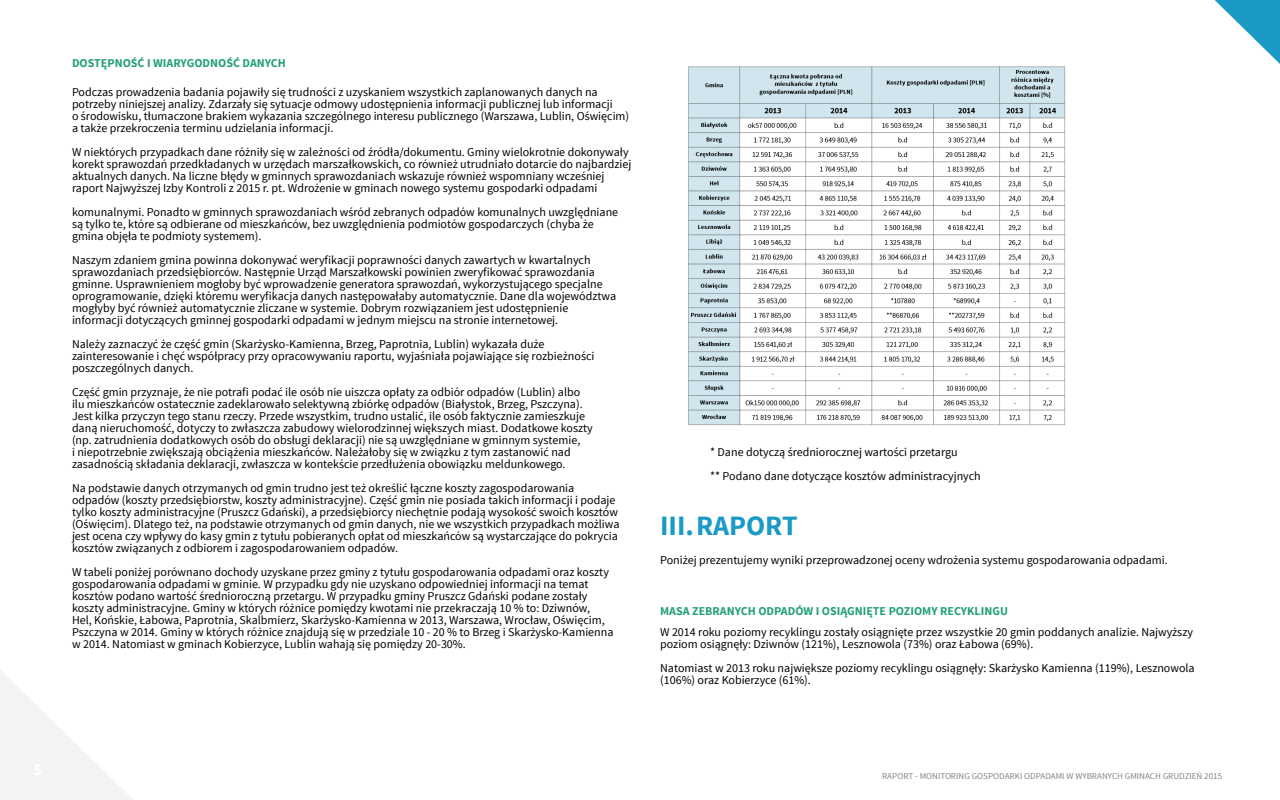
<style>
.page{position:relative;width:1280px;height:800px;background:#fff}
.page>*{position:absolute;margin:0;border:0;box-sizing:border-box;transform-origin:0 0}
.t1{font:700 28px "Source Sans Pro";color:#1a9ac4}
.t2{font:12px/12px "Source Sans Pro";color:#000}
.t3{font:700 12px "Source Sans Pro";color:#25a175}
.t4{font:9px "Source Sans Pro";color:#848688}
</style>
<div class="page">
<svg style="left:0;top:670px;width:133px;height:130px"></svg>
<svg style="left:1215px;top:0;width:65px;height:64px"></svg>
<img style="left:688px;top:66px;width:378px;height:360px">
<p class="t3" style="left:72px;top:55px;width:216px">DOSTĘPNOŚĆ I WIARYGODNOŚĆ DANYCH</p>
<p class="t2" style="left:72px;top:86px;width:559px">Podczas prowadzenia badania pojawiły się trudności z uzyskaniem wszystkich zaplanowanych danych na potrzeby niniejszej analizy. Zdarzały się sytuacje odmowy udostępnienia informacji publicznej lub informacji<br>o środowisku, tłumaczone brakiem wykazania szczególnego interesu publicznego (Warszawa, Lublin, Oświęcim) a także przekroczenia terminu udzielania informacji.</p>
<p class="t2" style="left:72px;top:146px;width:561px">W niektórych przypadkach dane różniły się w zależności od źródła/dokumentu. Gminy wielokrotnie dokonywały korekt sprawozdań przedkładanych w urzędach marszałkowskich, co również utrudniało dotarcie do najbardziej aktualnych danych. Na liczne błędy w gminnych sprawozdaniach wskazuje również wspomniany wcześniej raport Najwyższej Izby Kontroli z 2015 r. pt. Wdrożenie w gminach nowego systemu gospodarki odpadami</p>
<p class="t2" style="left:72px;top:206px;width:548px">komunalnymi. Ponadto w gminnych sprawozdaniach wśród zebranych odpadów komunalnych uwzględniane są tylko te, które są odbierane od mieszkańców, bez uwzględnienia podmiotów gospodarczych (chyba że gmina objęła te podmioty systemem).</p>
<p class="t2" style="left:72px;top:254px;width:546px">Naszym zdaniem gmina powinna dokonywać weryfikacji poprawności danych zawartych w kwartalnych sprawozdaniach przedsiębiorców. Następnie Urząd Marszałkowski powinien zweryfikować sprawozdania gminne. Usprawnieniem mogłoby być wprowadzenie generatora sprawozdań, wykorzystującego specjalne oprogramowanie, dzięki któremu weryfikacja danych następowałaby automatycznie. Dane dla województwa mogłyby być również automatycznie zliczane w systemie. Dobrym rozwiązaniem jest udostępnienie informacji dotyczących gminnej gospodarki odpadami w jednym miejscu na stronie internetowej.</p>
<p class="t2" style="left:72px;top:338px;width:524px">Należy zaznaczyć że część gmin (Skarżysko-Kamienna, Brzeg, Paprotnia, Lublin) wykazała duże zainteresowanie i chęć współpracy przy opracowywaniu raportu, wyjaśniała pojawiające się rozbieżności poszczególnych danych.</p>
<p class="t2" style="left:72px;top:386px;width:522px">Część gmin przyznaje, że nie potrafi podać ile osób nie uiszcza opłaty za odbiór odpadów (Lublin) albo ilu mieszkańców ostatecznie zadeklarowało selektywną zbiórkę odpadów (Białystok, Brzeg, Pszczyna).<br>Jest kilka przyczyn tego stanu rzeczy. Przede wszystkim, trudno ustalić, ile osób faktycznie zamieszkuje daną nieruchomość, dotyczy to zwłaszcza zabudowy wielorodzinnej większych miast. Dodatkowe koszty (np. zatrudnienia dodatkowych osób do obsługi deklaracji) nie są uwzględniane w gminnym systemie,<br>i niepotrzebnie zwiększają obciążenia mieszkańców. Należałoby się w związku z tym zastanowić nad zasadnością składania deklaracji, zwłaszcza w kontekście przedłużenia obowiązku meldunkowego.</p>
<p class="t2" style="left:72px;top:482px;width:549px">Na podstawie danych otrzymanych od gmin trudno jest też określić łączne koszty zagospodarowania odpadów (koszty przedsiębiorstw, koszty administracyjne). Część gmin nie posiada takich informacji i podaje tylko koszty administracyjne (Pruszcz Gdański), a przedsiębiorcy niechętnie podają wysokość swoich kosztów (Oświęcim). Dlatego też, na podstawie otrzymanych od gmin danych, nie we wszystkich przypadkach możliwa jest ocena czy wpływy do kasy gmin z tytułu pobieranych opłat od mieszkańców są wystarczające do pokrycia kosztów związanych z odbiorem i zagospodarowaniem odpadów.</p>
<p class="t2" style="left:72px;top:566px;width:543px">W tabeli poniżej porównano dochody uzyskane przez gminy z tytułu gospodarowania odpadami oraz koszty gospodarowania odpadami w gminie. W przypadku gdy nie uzyskano odpowiedniej informacji na temat kosztów podano wartość średnioroczną przetargu. W przypadku gminy Pruszcz Gdański podane zostały koszty administracyjne. Gminy w których różnice pomiędzy kwotami nie przekraczają 10 % to: Dziwnów,<br>Hel, Końskie, Łabowa, Paprotnia, Skalbmierz, Skarżysko-Kamienna w 2013, Warszawa, Wrocław, Oświęcim, Pszczyna w 2014. Gminy w których różnice znajdują się w przedziale 10 - 20 % to Brzeg i Skarżysko-Kamienna w 2014. Natomiast w gminach Kobierzyce, Lublin wahają się pomiędzy 20-30%.</p>
<p class="t2" style="left:710px;top:440px;width:272px;line-height:24px">* Dane dotyczą średniorocznej wartości przetargu<br>** Podano dane dotyczące kosztów administracyjnych</p>
<h1 class="t1" style="left:660px;top:508px;width:139px">III . RAPORT</h1>
<p class="t2" style="left:660px;top:554px;width:509px">Poniżej prezentujemy wyniki przeprowadzonej oceny wdrożenia systemu gospodarowania odpadami.</p>
<p class="t3" style="left:660px;top:603px;width:349px">MASA ZEBRANYCH ODPADÓW I OSIĄGNIĘTE POZIOMY RECYKLINGU</p>
<p class="t2" style="left:660px;top:626px;width:534px">W 2014 roku poziomy recyklingu zostały osiągnięte przez wszystkie 20 gmin poddanych analizie. Najwyższy poziom osiągnęły: Dziwnów (121%), Lesznowola (73%) oraz Łabowa (69%).</p>
<p class="t2" style="left:660px;top:662px;width:536px">Natomiast w 2013 roku największe poziomy recyklingu osiągnęły: Skarżysko Kamienna (119%), Lesznowola (106%) oraz Kobierzyce (61%).</p>
<p class="t4" style="left:882px;top:771px;width:341px">RAPORT - MONITORING GOSPODARKI ODPADAMI W WYBRANYCH GMINACH GRUDZIEŃ 2015</p>
</div>
